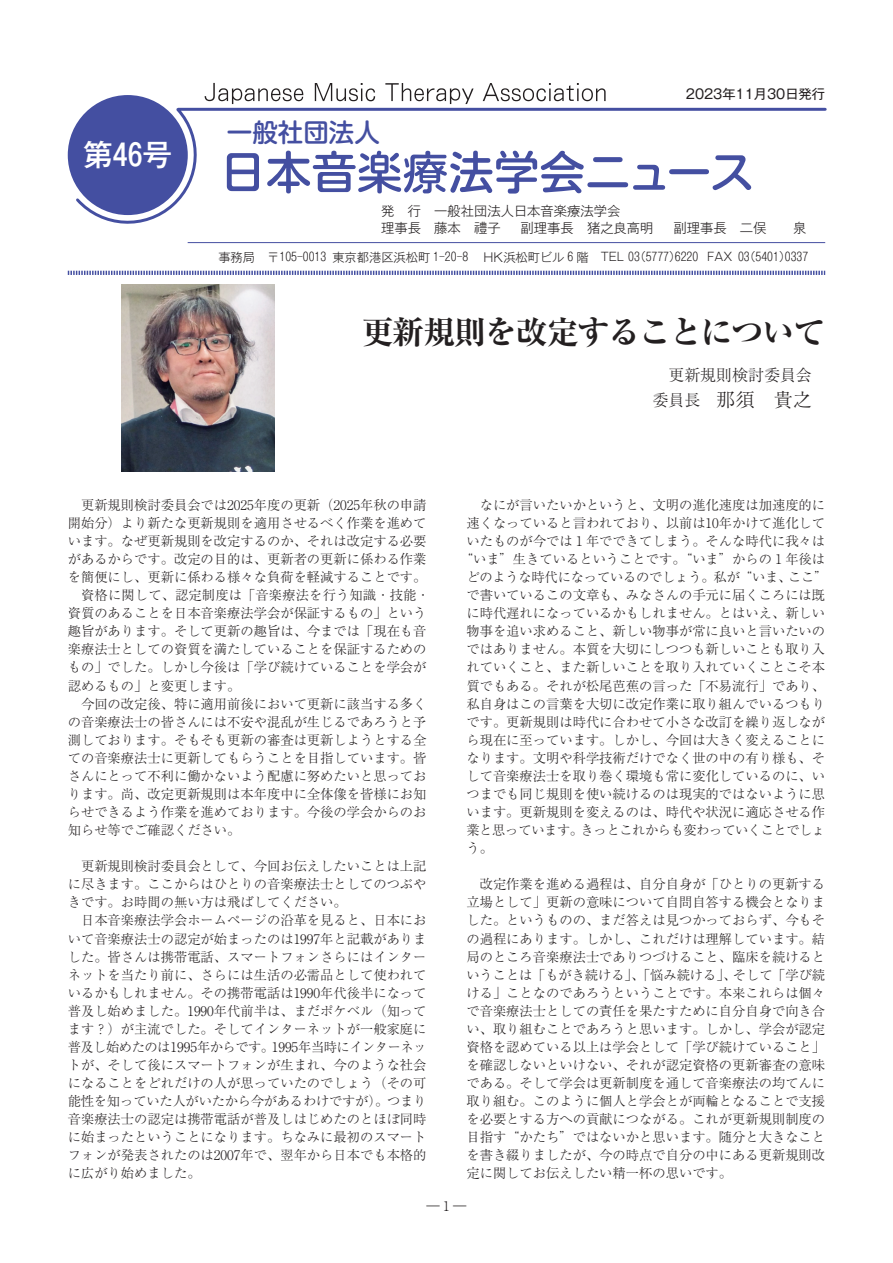
<style>
.page{position:relative;width:893px;height:1263px;background:#fff}
.page>*{position:absolute;margin:0;border:0;box-sizing:border-box;transform-origin:0 0}
.t1{font:700 expanded 31.95px "Ryumin Pr 6 N";letter-spacing:-.035em;color:#231f20}
.t2{font:500 29.7px "Gothic MB101 Pr 6 N";color:#fff}
.t3{font:500 25.5px "Shin M Go Pr 6 N";color:#444fa1}
.t4{font:300 19.2px "Ryumin Pr 6 N";color:#231f20}
.t5{font:300 15.9px "Ryumin Pr 6 N";color:#231f20}
.t6{font:300 13.35px/18px "Ryumin Pr 6 N";color:#231f20}
.t7{font:300 13.35px/17px "Gothic MB101 Pr 6 N";color:#231f20}
.t8{font:300 13.35px "Ryumin Pr 6 N";letter-spacing:-.02em;color:#231f20}
.t9{font:300 13.35px "Ryumin Pr 6 N";letter-spacing:-.035em;color:#231f20}
.t10{font:13.35px "Gothic MB101 Pr 6 N";color:#231f20}
.t11{font:300 11.7px "Gothic MB101 Pr 6 N";color:#231f20}
.s1{font-size:12.15px}
.s2{font-size:15.9px}
.s3{font-family:"Ryumin Std Light KO";font-weight:400}
</style>
<div class="page">
<img style="left:121px;top:284px;width:153px;height:187px">
<svg style="left:205px;top:83px;width:401px;height:21px"></svg>
<div style="left:68px;top:95px;width:120px;height:120px;background:#444fa1;border-radius:50%"></div>
<svg style="left:68px;top:271px;width:757px;height:4px;background:#979dca"></svg>
<hr style="left:188px;top:242px;width:637px;height:1px;background:#444fa1">
<svg style="left:73px;top:106px;width:754px;height:118px"></svg>
<h2 class="t2" style="left:83px;top:130px;width:91px">第46号</h2>
<h3 class="t3" style="left:227px;top:111px;width:155px">一般社団法人</h3>
<p class="t10" style="left:686px;top:83px;width:141px">2023年11月30日発行</p>
<p class="t7" style="left:381px;top:201px;width:427px">発　行　一般社団法人日本音楽療法学会<br>理事長　藤本　禮子　 副理事長　猪之良高明　 副理事長　二俣　　泉</p>
<p class="t11" style="left:218px;top:247px;width:591px"><span class="s1">事務局　〒</span>105-0013 <span class="s1">東京都港区浜松町</span> 1-20-8<span class="s1">　 HK浜松町ビル</span> 6 <span class="s1">階　</span>TEL 03（5777）6220 FAX 03（5401）0337</p>
<h1 class="t1" style="left:362px;top:306px;width:465px">更新規則を改定することについて</h1>
<p class="t5" style="left:668px;top:362px;width:145px">更新規則検討委員会</p>
<h3 class="t4" style="left:652px;top:385px;width:161px"><span class="s2">委員長　</span>那須　貴之</h3>
<p class="t6" style="left:68px;top:495px;width:360px">　更新規則検討委員会では2025年度の更新（2025年秋の申請開始分）より新たな更新規則を適用させるべく作業を進めています。なぜ更新規則を改定するのか、それは改定する必要があるからです。改定の目的は、更新者の更新に係わる作業を簡便にし、更新に係わる様々な負荷を軽減することです。　資格に関して、認定制度は「音楽療法を行う知識・技能・資質のあることを日本音楽療法学会が保証するもの」という趣旨があります。そして更新の趣旨は、今までは「現在も音楽療法士としての資質を満たしていることを保証するためのもの」でした。しかし今後は「学び続けていることを学会が認めるもの」と変更します。<br>　今回の改定後、特に適用前後において更新に該当する多くの音楽療法士の皆さんには不安や混乱が生じるであろうと予測しております。そもそも更新の審査は更新しようとする全ての音楽療法士に更新してもらうことを目指しています。皆さんにとって不利に働かないよう配慮に努めたいと思っております。尚、改定更新規則は本年度中に全体像を皆様にお知らせできるよう作業を進めております。今後の学会からのお知らせ等でご確認ください。</p>
<p class="t6" style="left:68px;top:856px;width:360px">　更新規則検討委員会として、今回お伝えしたいことは上記に尽きます。ここからはひとりの音楽療法士としてのつぶやきです。お時間の無い方は飛ばしてください。<br>　日本音楽療法学会ホームページの沿革を見ると、日本において音楽療法士の認定が始まったのは1997年と記載がありました。皆さんは携帯電話、スマートフォンさらにはインターネットを当たり前に、さらには生活の必需品として使われているかもしれません。その携帯電話は1990年代後半になって普及し始めました。1990年代前半は、まだポケベル（知ってます？）が主流でした。そしてインターネットが一般家庭に普及し始めたのは1995年からです。1995年当時にインターネットが、そして後にスマートフォンが生まれ、今のような社会になることをどれだけの人が思っていたのでしょう（その可能性を知っていた人がいたから今があるわけですが）。つまり音楽療法士の認定は携帯電話が普及しはじめたのとほぼ同時に始まったということになります。ちなみに最初のスマートフォンが発表されたのは2007年で、翌年から日本でも本格的に広がり始めました。</p>
<p class="t6" style="left:466px;top:495px;width:360px">　なにが言いたいかというと、文明の進化速度は加速度的に</p>
<p class="t6" style="left:466px;top:513px;width:360px">速くなっていると言われており、以前は10年かけて進化して</p>
<p class="t6" style="left:466px;top:531px;width:360px">いたものが今では１年でできてしまう。そんな時代に我々は</p>
<p class="t6" style="left:460px;top:549px;width:367px"><span class="s3">“</span>いま<span class="s3">”</span>生きているということです。<span class="s3">“</span>いま<span class="s3">”</span>からの１年後は</p>
<p class="t8" style="left:466px;top:567px;width:363px">どのような時代になっているのでしょう。私が<span class="s3">“</span>いま、ここ<span class="s3">”</span></p>
<p class="t6" style="left:466px;top:585px;width:360px">で書いているこの文章も、みなさんの手元に届くころには既</p>
<p class="t6" style="left:466px;top:603px;width:360px">に時代遅れになっているかもしれません。とはいえ、新しい</p>
<p class="t6" style="left:466px;top:621px;width:360px">物事を追い求めること、新しい物事が常に良いと言いたいの</p>
<p class="t6" style="left:466px;top:639px;width:360px">ではありません。本質を大切にしつつも新しいことも取り入</p>
<p class="t6" style="left:466px;top:658px;width:360px">れていくこと、また新しいことを取り入れていくことこそ本</p>
<p class="t6" style="left:466px;top:676px;width:360px">質でもある。それが松尾芭蕉の言った「不易流行」であり、</p>
<p class="t6" style="left:466px;top:694px;width:360px">私自身はこの言葉を大切に改定作業に取り組んでいるつもり</p>
<p class="t6" style="left:466px;top:712px;width:360px">です。更新規則は時代に合わせて小さな改訂を繰り返しなが</p>
<p class="t6" style="left:466px;top:730px;width:360px">ら現在に至っています。しかし、今回は大きく変えることに</p>
<p class="t6" style="left:466px;top:748px;width:360px">なります。文明や科学技術だけでなく世の中の有り様も、そ</p>
<p class="t6" style="left:466px;top:766px;width:360px">して音楽療法士を取り巻く環境も常に変化しているのに、い</p>
<p class="t6" style="left:466px;top:784px;width:360px">つまでも同じ規則を使い続けるのは現実的ではないように思</p>
<p class="t6" style="left:466px;top:802px;width:360px">います。更新規則を変えるのは、時代や状況に適応させる作</p>
<p class="t9" style="left:466px;top:819px;width:360px">業と思っています。きっとこれからも変わっていくことでしょ</p>
<p class="t6" style="left:466px;top:838px;width:28px">う。</p>
<p class="t6" style="left:466px;top:874px;width:360px;text-align:justify">　改定作業を進める過程は、自分自身が「ひとりの更新する立場として」更新の意味について自問自答する機会となりました。というものの、まだ答えは見つかっておらず、今もその過程にあります。しかし、これだけは理解しています。結局のところ音楽療法士でありつづけること、臨床を続けるということは「もがき続ける」、「悩み続ける」、そして「学び続ける」ことなのであろうということです。本来これらは個々で音楽療法士としての責任を果たすために自分自身で向き合い、取り組むことであろうと思います。しかし、学会が認定資格を認めている以上は学会として「学び続けていること」を確認しないといけない、それが認定資格の更新審査の意味である。そして学会は更新制度を通して音楽療法の均てんに取り組む。このように個人と学会とが両輪となることで支援を必要とする方への貢献につながる。これが更新規則制度の目指す<span class="s3">“</span>かたち<span class="s3">”</span>ではないかと思います。随分と大きなことを書き綴りましたが、今の時点で自分の中にある更新規則改定に関してお伝えしたい精一杯の思いです。</p>
<p class="t6" style="left:427px;top:1196px;width:41px">― 1 ―</p>
</div>
